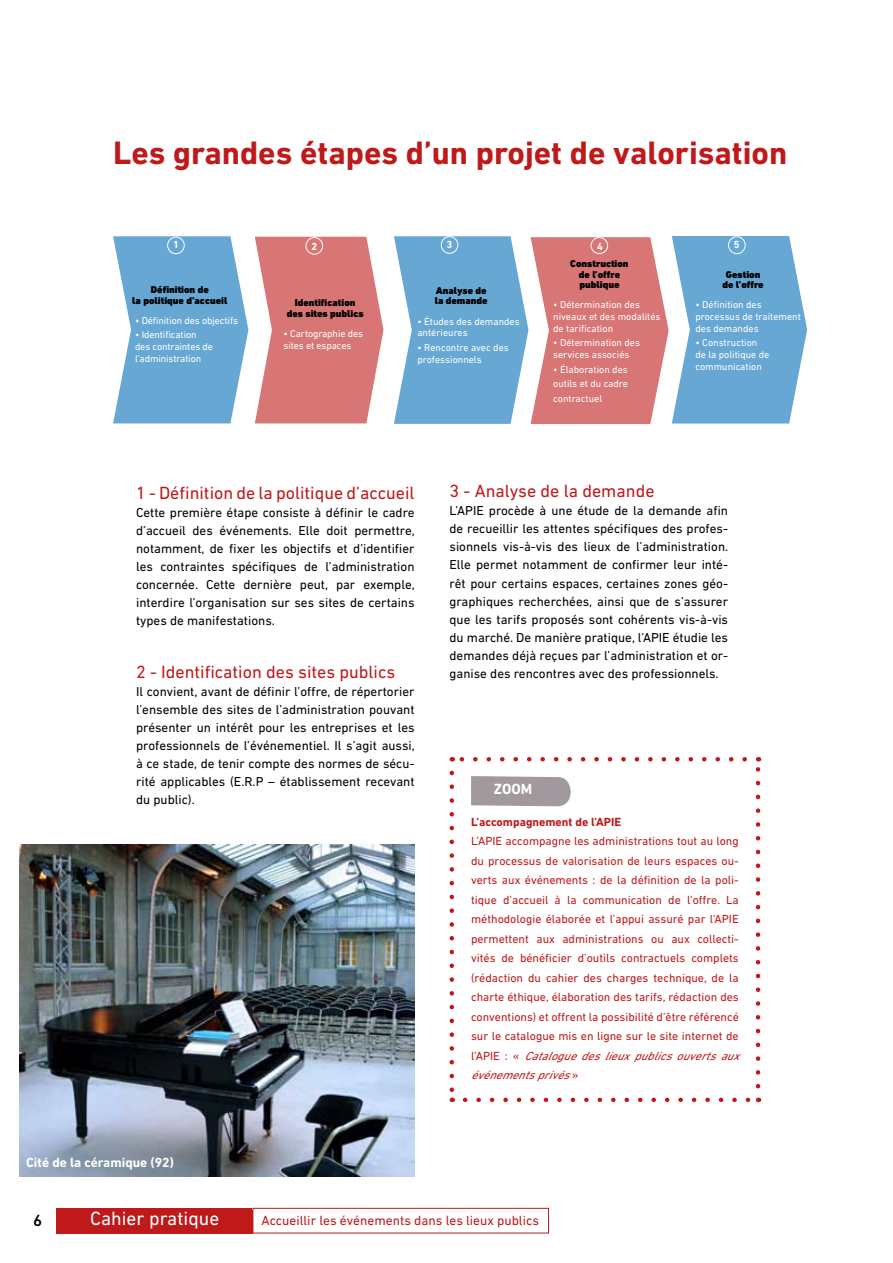
<style>
.page{position:relative;width:893px;height:1263px;background:#fff}
.page>*{position:absolute;margin:0;border:0;box-sizing:border-box;transform-origin:0 0}
.t1{font:700 33px "DIN Next LT Pro";color:#bf191a}
.t2{font:19.5px "DIN Next LT Pro";color:#fff}
.t3{font:18px "DIN Next LT Pro";color:#bf191a}
.t4{font:500 16.5px "DIN Next LT Pro";color:#000}
.t5{font:700 15px "DIN Next LT Pro";color:#fff}
.t6{font:13.5px "DIN Next LT Pro";color:#bf191a}
.t7{font:700 13.5px "DIN Next LT Pro";color:#fff}
.t8{font:13.2px/18px "DIN Next LT Pro";color:#000;text-align:justify}
.t9{font:12px/19.5px "DIN Next LT Pro";color:#bf191a}
.t10{font:700 12px "DIN Next LT Pro";color:#bf191a}
.t11{font:700 10.5px "DIN Next LT Pro";color:#fff}
.t12{font:10.05px/11.7px "DIN Next LT Pro";color:#fff}
.t13{font:900 10.05px/10.5px "DIN Next LT Pro";color:#000;text-align:center}
.s1{font-style:italic}
</style>
<div class="page">
<div style="left:56px;top:1208px;width:196px;height:23px;background:#bf191a"></div>
<div style="left:57px;top:1210px;width:196px;height:23px;background:#bf191a"></div>
<div style="left:253px;top:1208px;width:296px;height:25px;border:1px solid #bf191a"></div>
<svg style="left:113px;top:236px;width:135px;height:187px;background:#7ab2d9"></svg>
<svg style="left:255px;top:237px;width:128px;height:186px;background:#dd8686"></svg>
<svg style="left:394px;top:236px;width:413px;height:188px;background:#9da5be"></svg>
<div style="left:728px;top:236px;width:17px;height:18px;border:1px solid #fff;border-radius:50%"></div>
<svg style="left:465px;top:1097px;width:286px;height:5px"></svg>
<svg style="left:450px;top:773px;width:4px;height:329px"></svg>
<svg style="left:756px;top:757px;width:4px;height:329px"></svg>
<svg style="left:452px;top:757px;width:293px;height:4px"></svg>
<svg style="left:471px;top:776px;width:100px;height:30px;background:#a69ea3"></svg>
<div style="left:167px;top:237px;width:18px;height:17px;border:1px solid #fff;border-radius:50%"></div>
<img style="left:19px;top:845px;width:396px;height:331px">
<div style="left:306px;top:237px;width:17px;height:18px;border:1px solid #fff;border-radius:50%"></div>
<div style="left:441px;top:236px;width:17px;height:18px;border:1px solid #fff;border-radius:50%"></div>
<div style="left:591px;top:237px;width:17px;height:17px;border:1px solid #fff;border-radius:50%"></div>
<h1 class="t1" style="left:113px;top:133px;width:676px">Les grandes étapes d’un projet de valorisation</h1>
<p class="t11" style="left:173px;top:238px;width:7px">1</p>
<p class="t13" style="left:132px;top:285px;width:97px">Définition de<br>la politique d’accueil</p>
<p class="t12" style="left:135px;top:314px;width:105px">• Définition des objectifs</p>
<p class="t12" style="left:135px;top:329px;width:80px">• Identification des contraintes de l’administration</p>
<p class="t11" style="left:447px;top:239px;width:7px">3</p>
<p class="t11" style="left:734px;top:238px;width:7px">5</p>
<p class="t11" style="left:311px;top:240px;width:7px">2</p>
<p class="t11" style="left:597px;top:240px;width:7px">4</p>
<p class="t13" style="left:287px;top:297px;width:78px">Identification des sites publics</p>
<p class="t12" style="left:284px;top:327px;width:81px">• Cartographie des sites et espaces</p>
<p class="t13" style="left:435px;top:285px;width:54px;text-align:left">Analyse de la demande</p>
<p class="t12" style="left:417px;top:315px;width:104px">• Études des demandes antérieures</p>
<p class="t12" style="left:417px;top:341px;width:93px">• Rencontre avec des professionnels</p>
<p class="t13" style="left:570px;top:259px;width:60px">Construction de l’offre publique</p>
<p class="t12" style="left:553px;top:299px;width:109px">• Détermination des niveaux et des modalités de tarification</p>
<p class="t12" style="left:553px;top:337px;width:88px">• Détermination des services associés</p>
<p class="t12" style="left:553px;top:362px;width:76px;line-height:14.5px;text-align:justify">• Élaboration des outils et du cadre contractuel</p>
<p class="t13" style="left:722px;top:269px;width:43px">Gestion de l’offre</p>
<p class="t12" style="left:695px;top:299px;width:107px">• Définition des processus de traitement des demandes</p>
<p class="t12" style="left:695px;top:337px;width:75px">• Construction de la politique de communication</p>
<h3 class="t3" style="left:136px;top:483px;width:280px">1 - Définition de la politique d’accueil</h3>
<p class="t8" style="left:136px;top:503px;width:280px">Cette première étape consiste à définir le cadre d’accueil des événements. Elle doit permettre, notamment, de fixer les objectifs et d’identifier les contraintes spécifiques de l’administration concernée. Cette dernière peut, par exemple, interdire l’organisation sur ses sites de certains types de manifestations.</p>
<h3 class="t3" style="left:136px;top:661px;width:261px">2 - Identification des sites publics</h3>
<p class="t8" style="left:136px;top:682px;width:280px">Il convient, avant de définir l’offre, de répertorier l’ensemble des sites de l’administration pouvant présenter un intérêt pour les entreprises et les professionnels de l’événementiel. Il s’agit aussi, à ce stade, de tenir compte des normes de sécu&shy;rité applicables (E.R.P – établissement recevant du public).</p>
<p class="t7" style="left:26px;top:1154px;width:149px">Cité de la céramique (92)</p>
<h3 class="t3" style="left:450px;top:481px;width:207px">3 - Analyse de la demande</h3>
<p class="t8" style="left:450px;top:502px;width:280px">L’APIE procède à une étude de la demande afin de recueillir les attentes spécifiques des profes&shy;sionnels vis-à-vis des lieux de l’administration.<br>Elle permet notamment de confirmer leur inté&shy;rêt pour certains espaces, certaines zones géo&shy;graphiques recherchées, ainsi que de s’assurer que les tarifs proposés sont cohérents vis-à-vis du marché. De manière pratique, l’APIE étudie les demandes déjà reçues par l’administration et or&shy;ganise des rencontres avec des professionnels.</p>
<p class="t5" style="left:494px;top:780px;width:19px">ZOOM</p>
<p class="t10" style="left:471px;top:815px;width:152px">L’accompagnement de l’APIE</p>
<p class="t9" style="left:471px;top:831px;width:276px">L’APIE accompagne les administrations tout au long du processus de valorisation de leurs espaces ou&shy;verts aux événements : de la définition de la poli&shy;tique d’accueil à la communication de l’offre. La méthodologie élaborée et l’appui assuré par l’APIE permettent aux administrations ou aux collecti&shy;vités de bénéficier d’outils contractuels complets (rédaction du cahier des charges technique, de la charte éthique, élaboration des tarifs, rédaction des conventions) et offrent la possibilité d’être référencé sur le catalogue mis en ligne sur le site internet de l ’ A P I E : « <span class="s1">Cataloguedeslieuxpublicsouvertsaux événementsprivés</span>»</p>
<p class="t4" style="left:33px;top:1211px;width:11px">6</p>
<h2 class="t2" style="left:90px;top:1207px;width:131px">Cahier pratique</h2>
<p class="t6" style="left:262px;top:1213px;width:279px">Accueillir les événements dans les lieux publics</p>
</div>
